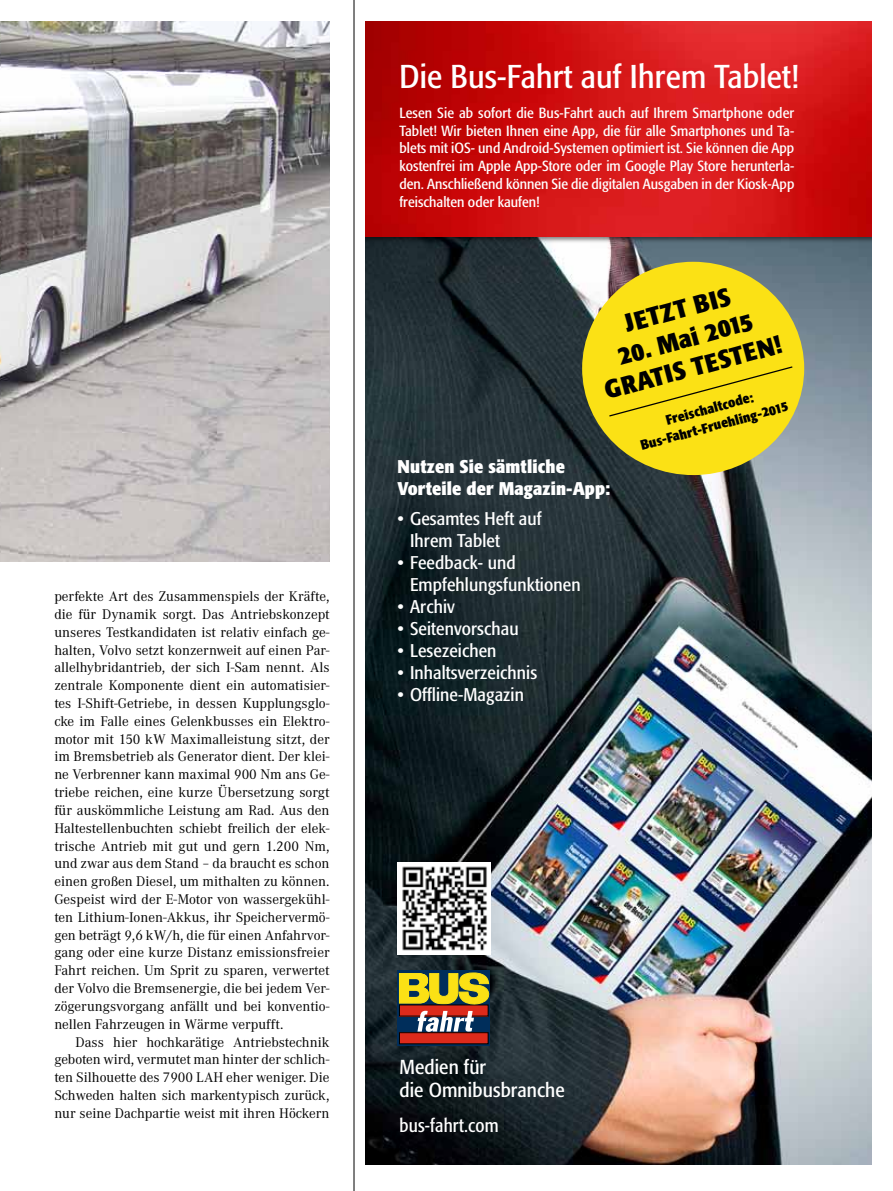
<style>
.page{position:relative;width:893px;height:1191px;background:#fff}
.page>*{position:absolute;margin:0;border:0;box-sizing:border-box;transform-origin:0 0}
.t1{font:condensed 32.7px "Formata";letter-spacing:.005em;color:#fff;scale:1.06 1}
.t2{font:700 condensed 25.2px/29.7px "Formata";color:#000;text-align:center;scale:1.06 1}
.t3{font:condensed 20.1px/23.1px "Formata";letter-spacing:.005em;color:#fff;scale:1.06 1}
.t4{font:condensed 19.05px "Formata";letter-spacing:.01em;color:#fff}
.t5{font:condensed 18.3px/21.9px "Formata";letter-spacing:.005em;color:#fff;scale:1.06 1}
.t6{font:700 condensed 18.3px/21.9px "Formata";letter-spacing:.005em;color:#fff;scale:1.06 1}
.t7{font:14.55px/17.9px "Corporate A";color:#000;text-align:justify}
.t8{font:condensed 14.55px/17.9px "Formata";color:#fff;text-align:justify;scale:1.06 1}
.t9{font:700 condensed 13.65px/17.5px "Formata";color:#000;text-align:center;scale:1.06 1}
</style>
<div class="page">
<img style="left:0;top:21px;width:330px;height:540px">
<img style="left:366px;top:244px;width:506px;height:920px">
<svg style="left:398px;top:970px;width:92px;height:75px"></svg>
<div style="left:399px;top:1005px;width:89px;height:11px;background:#dd2a1b"></div>
<div style="left:399px;top:1032px;width:89px;height:11px;background:#dd2a1b"></div>
<div style="left:399px;top:1032px;width:89px;height:11px;border:1px solid #000"></div>
<svg style="left:399px;top:972px;width:91px;height:32px;background:#b3ae28"></svg>
<svg style="left:417px;top:1010px;width:57px;height:21px"></svg>
<img style="left:398px;top:863px;width:93px;height:92px">
<div style="left:366px;top:21px;width:506px;height:223px;background:#000;opacity:.5"></div>
<img style="left:366px;top:21px;width:506px;height:216px">
<div style="left:582px;top:262px;width:222px;height:213px;background:#fbe115;border-radius:50%"></div>
<svg style="left:609px;top:366px;width:185px;height:51px"></svg>
<hr style="left:354px;top:0;width:1px;height:1191px;background:#000">
<p class="t7" style="left:54px;top:587px;width:277px">perfekte Art des Zusammenspiels der Kräfte, die für Dynamik sorgt. Das Antriebskonzept unseres Testkandidaten ist relativ einfach ge&shy;halten, Volvo setzt konzernweit auf einen Par&shy;allelhybridantrieb, der sich I-Sam nennt. Als zentrale Komponente dient ein automatisier&shy;tes I-Shift-Getriebe, in dessen Kupplungsglo&shy;cke im Falle eines Gelenkbusses ein Elektro&shy;motor mit 150 kW Maximalleistung sitzt, der im Bremsbetrieb als Generator dient. Der klei&shy;ne Verbrenner kann maximal 900 Nm ans Ge&shy;triebe reichen, eine kurze Übersetzung sorgt für auskömmliche Leistung am Rad. Aus den Haltestellenbuchten schiebt freilich der elek&shy;trische Antrieb mit gut und gern 1.200 Nm, und zwar aus dem Stand – da braucht es schon einen großen Diesel, um mithalten zu können.<br>Gespeist wird der E-Motor von wassergekühl&shy;ten Lithium-Ionen-Akkus, ihr Speichervermö&shy;gen beträgt 9,6 kW/h, die für einen Anfahrvor&shy;gang oder eine kurze Distanz emissionsfreier Fahrt reichen. Um Sprit zu sparen, verwertet der Volvo die Bremsenergie, die bei jedem Ver&shy;zögerungsvorgang anfällt und bei konventio&shy;nellen Fahrzeugen in Wärme verpufft.</p>
<p class="t7" style="left:54px;top:1033px;width:277px;text-indent:21px">Dass hier hochkarätige Antriebstechnik geboten wird, vermutet man hinter der schlich&shy;ten Silhouette des 7900 LAH eher weniger. Die Schweden halten sich markentypisch zurück, nur seine Dachpartie weist mit ihren Höckern</p>
<h1 class="t1" style="left:399px;top:57px;width:378px">Die Bus-Fahrt auf Ihrem Tablet!</h1>
<p class="t8" style="left:399px;top:104px;width:374px">Lesen Sie ab sofort die Bus-Fahrt auch auf Ihrem Smartphone oder Tablet! Wir bieten Ihnen eine App, die für alle Smartphones und Ta&shy;blets mit iOS- und Android-Systemen optimiert ist. Sie können die App kostenfrei im Apple App-Store oder im Google Play Store herunterla&shy;den. Anschließend können Sie die digitalen Ausgaben in der Kiosk-App freischalten oder kaufen!</p>
<h2 class="t2" style="left:621px;top:309px;width:104px;rotate:-15deg">JETZT BIS</h2>
<h2 class="t2" style="left:593px;top:347px;width:174px;rotate:-15deg">20. Mai 2015<br>GRATIS TESTEN!</h2>
<p class="t9" style="left:634px;top:420px;width:145px;rotate:-15deg">Freischaltcode:<br>Bus-Fahrt-Fruehling-2015</p>
<p class="t6" style="left:398px;top:455px;width:202px">Nutzen Sie sämtliche<br>Vorteile der Magazin-App:</p>
<p class="t5" style="left:410px;top:508px;width:126px;text-indent:-12px">• Gesamtes Heft auf<br>Ihrem Tablet</p>
<p class="t5" style="left:410px;top:552px;width:162px;text-indent:-12px">• Feedback- und<br>Empfehlungsfunktionen</p>
<p class="t5" style="left:398px;top:595px;width:55px">• Archiv</p>
<p class="t5" style="left:398px;top:617px;width:116px">• Seitenvorschau</p>
<p class="t5" style="left:398px;top:639px;width:95px">• Lesezeichen</p>
<p class="t5" style="left:398px;top:661px;width:133px">• Inhaltsverzeichnis</p>
<p class="t5" style="left:398px;top:683px;width:121px">• Offline-Magazin</p>
<h3 class="t3" style="left:399px;top:1055px;width:158px">Medien für<br>die Omnibusbranche</h3>
<h3 class="t4" style="left:399px;top:1114px;width:101px">bus-fahrt.com</h3>
</div>
